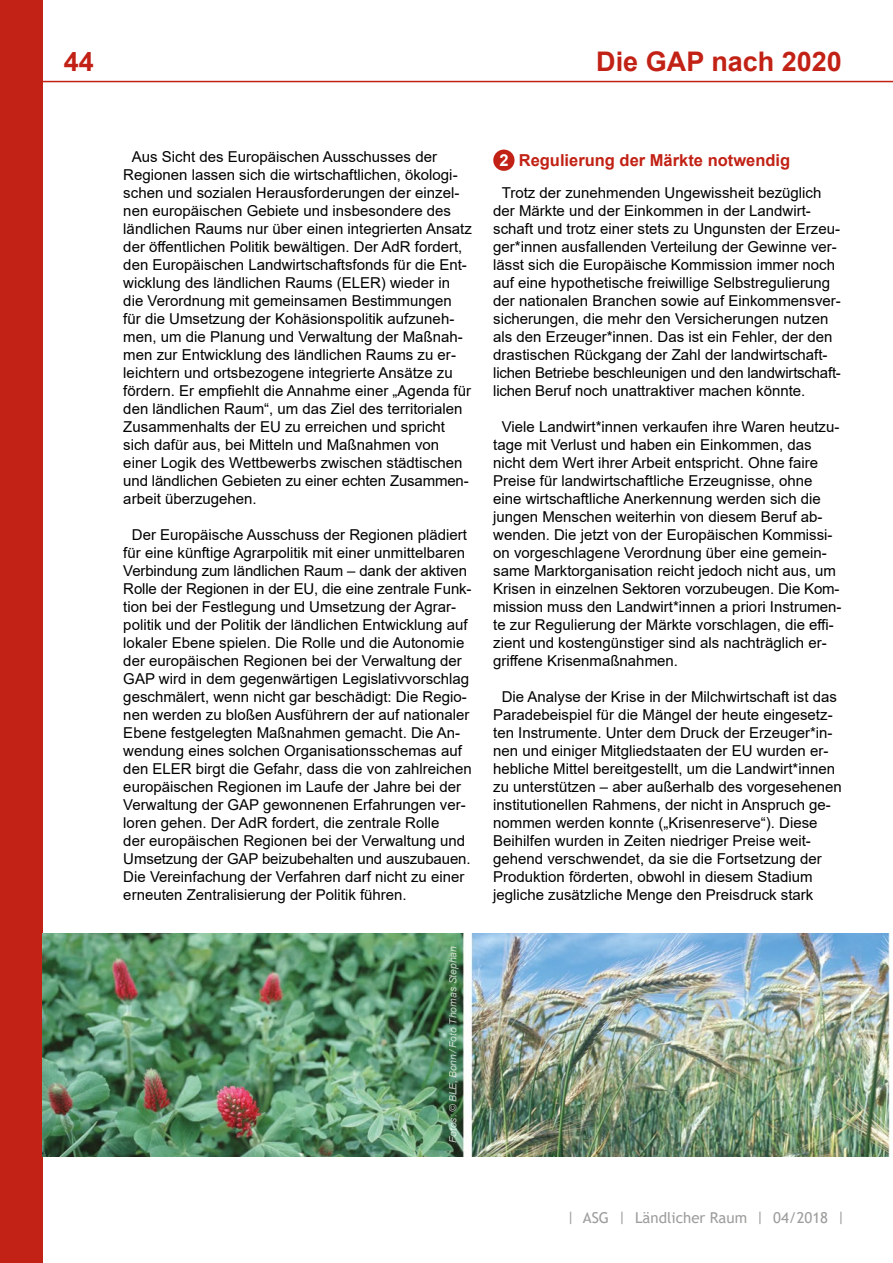
<style>
.page{position:relative;width:893px;height:1263px;background:#fff}
.page>*{position:absolute;margin:0;border:0;box-sizing:border-box;transform-origin:0 0}
.t1{font:700 27px "Arial";color:#c22115}
.t2{font:700 16.5px "Arial";color:#c22115}
.t3{font:700 16.5px "Arial";color:#fff}
.t4{font:15px/18px "Arial";color:#000}
.t5{font:15px "Trebuchet MS";color:#9d9d9c}
.t6{font:italic 10.35px "Arial";color:#fff}
</style>
<div class="page">
<div style="left:0;top:0;width:43px;height:1263px;background:#c22115"></div>
<hr style="left:0;top:81px;width:893px;height:1px;background:#c22115">
<div style="left:493px;top:150px;width:21px;height:21px;background:#c22115;border-radius:50%"></div>
<img style="left:43px;top:933px;width:847px;height:223px">
<h1 class="t1" style="left:64px;top:42px;width:32px">44</h1>
<h1 class="t1" style="left:596px;top:42px;width:247px">Die GAP nach 2020</h1>
<p class="t4" style="left:123px;top:148px;width:350px;text-indent:8px">Aus Sicht des Europäischen Ausschusses der Regionen lassen sich die wirtschaftlichen, ökologi&shy;schen und sozialen Herausforderungen der einzel&shy;nen europäischen Gebiete und insbesondere des ländlichen Raums nur über einen integrierten Ansatz der öffentlichen Politik bewältigen. Der AdR fordert, den Europäischen Landwirtschaftsfonds für die Ent&shy;wicklung des ländlichen Raums (ELER) wieder in die Verordnung mit gemeinsamen Bestimmungen für die Umsetzung der Kohäsionspolitik aufzuneh&shy;men, um die Planung und Verwaltung der Maßnah&shy;men zur Entwicklung des ländlichen Raums zu er&shy;leichtern und ortsbezogene integrierte Ansätze zu fördern. Er empfiehlt die Annahme einer „Agenda für den ländlichen Raum“, um das Ziel des territorialen Zusammenhalts der EU zu erreichen und spricht sich dafür aus, bei Mitteln und Maßnahmen von einer Logik des Wettbewerbs zwischen städtischen und ländlichen Gebieten zu einer echten Zusammen&shy;arbeit überzugehen.</p>
<p class="t4" style="left:123px;top:526px;width:350px;text-indent:9px">Der Europäische Ausschuss der Regionen plädiert für eine künftige Agrarpolitik mit einer unmittelbaren Verbindung zum ländlichen Raum – dank der aktiven Rolle der Regionen in der EU, die eine zentrale Funk&shy;tion bei der Festlegung und Umsetzung der Agrar&shy;politik und der Politik der ländlichen Entwicklung auf lokaler Ebene spielen. Die Rolle und die Autonomie der europäischen Regionen bei der Verwaltung der GAP wird in dem gegenwärtigen Legislativvorschlag geschmälert, wenn nicht gar beschädigt: Die Regio&shy;nen werden zu bloßen Ausführern der auf nationaler Ebene festgelegten Maßnahmen gemacht. Die An&shy;wendung eines solchen Organisationsschemas auf den ELER birgt die Gefahr, dass die von zahlreichen europäischen Regionen im Laufe der Jahre bei der Verwaltung der GAP gewonnenen Erfahrungen ver&shy;loren gehen. Der AdR fordert, die zentrale Rolle<br>der europäischen Regionen bei der Verwaltung und Umsetzung der GAP beizubehalten und auszubauen.<br>Die Vereinfachung der Verfahren darf nicht zu einer erneuten Zentralisierung der Politik führen.</p>
<p class="t6" style="left:446px;top:1143px;width:198px;rotate:-90deg">Fotos: © BLE, Bonn /Foto Thomas Stephan</p>
<p class="t2" style="left:519px;top:149px;width:273px">Regulierung der Märkte notwendig</p>
<p class="t4" style="left:493px;top:184px;width:349px;text-indent:9px">Trotz der zunehmenden Ungewissheit bezüglich der Märkte und der Einkommen in der Landwirt&shy;schaft und trotz einer stets zu Ungunsten der Erzeu&shy;ger*innen ausfallenden Verteilung der Gewinne ver&shy;lässt sich die Europäische Kommission immer noch auf eine hypothetische freiwillige Selbstregulierung der nationalen Branchen sowie auf Einkommensver&shy;sicherungen, die mehr den Versicherungen nutzen als den Erzeuger*innen. Das ist ein Fehler, der den drastischen Rückgang der Zahl der landwirtschaft&shy;lichen Betriebe beschleunigen und den landwirtschaft&shy;lichen Beruf noch unattraktiver machen könnte.</p>
<p class="t4" style="left:493px;top:418px;width:350px;text-indent:9px">Viele Landwirt*innen verkaufen ihre Waren heutzu&shy;tage mit Verlust und haben ein Einkommen, das nicht dem Wert ihrer Arbeit entspricht. Ohne faire Preise für landwirtschaftliche Erzeugnisse, ohne eine wirtschaftliche Anerkennung werden sich die jungen Menschen weiterhin von diesem Beruf ab&shy;wenden. Die jetzt von der Europäischen Kommissi&shy;on vorgeschlagene Verordnung über eine gemein&shy;same Marktorganisation reicht jedoch nicht aus, um Krisen in einzelnen Sektoren vorzubeugen. Die Kom&shy;mission muss den Landwirt*innen a priori Instrumen&shy;te zur Regulierung der Märkte vorschlagen, die effi&shy;zient und kostengünstiger sind als nachträglich er&shy;griffene Krisenmaßnahmen.</p>
<p class="t4" style="left:493px;top:688px;width:350px;text-indent:9px">Die Analyse der Krise in der Milchwirtschaft ist das Paradebeispiel für die Mängel der heute eingesetz&shy;ten Instrumente. Unter dem Druck der Erzeuger*in&shy;nen und einiger Mitgliedstaaten der EU wurden er&shy;hebliche Mittel bereitgestellt, um die Landwirt*innen zu unterstützen – aber außerhalb des vorgesehenen institutionellen Rahmens, der nicht in Anspruch ge&shy;nommen werden konnte („Krisenreserve“). Diese Beihilfen wurden in Zeiten niedriger Preise weit&shy;gehend verschwendet, da sie die Fortsetzung der Produktion förderten, obwohl in diesem Stadium jegliche zusätzliche Menge den Preisdruck stark</p>
<p class="t3" style="left:499px;top:148px;width:11px">2</p>
<p class="t5" style="left:567px;top:1208px;width:280px">| ASG | Ländlicher Raum | 04/2018 |</p>
</div>
